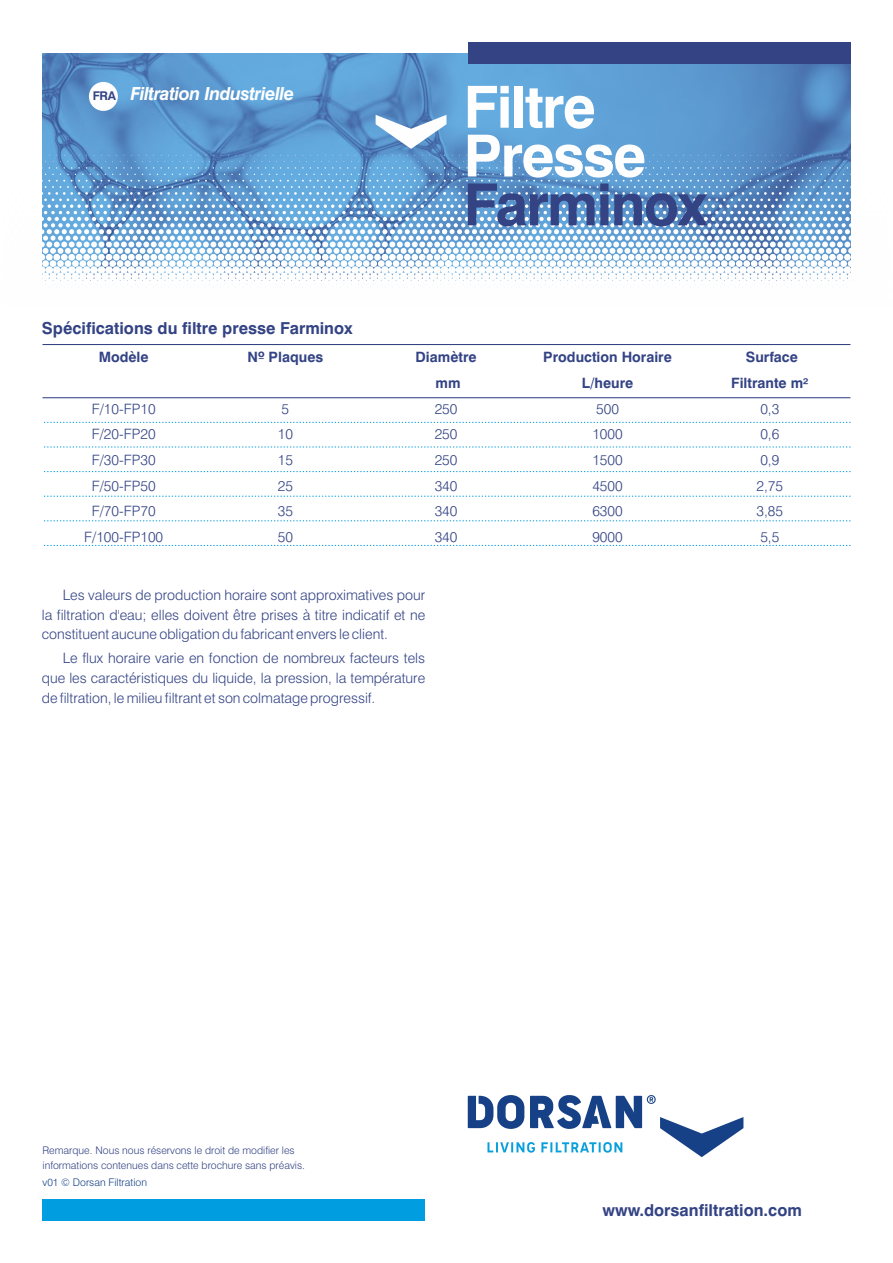
<style>
.page{position:relative;width:893px;height:1263px;background:#fff}
.page>*{position:absolute;margin:0;border:0;box-sizing:border-box;transform-origin:0 0}
.t1{font:700 58.2px/48.8px "Swiss 721 BT";letter-spacing:-.03em;color:#fefefe}
.t2{font:700 58.2px "Swiss 721 BT";letter-spacing:-.03em;color:#334384}
.t3{font:italic 700 18px "Swiss 721 BT";letter-spacing:-.03em;color:#fefefe}
.t4{font:700 16.5px "Swiss 721 BT";color:#334384}
.t5{font:300 14.25px/19.6px "Swiss 721 BT";color:#334384;text-align:justify}
.t6{font:700 14.25px "Swiss 721 BT";color:#334384}
.t7{font:300 10.5px/14.4px "Swiss 721 BT";color:#334384}
.t8{font:300 10.5px "Swiss 721 BT";color:#164187}
.s1{font-style:normal;font-size:12px;color:#334384}
</style>
<div class="page">
<svg style="left:43px;top:53px;width:807px;height:102px;background:#5a97ce"></svg>
<svg style="left:453px;top:155px;width:398px;height:130px"></svg>
<svg style="left:42px;top:155px;width:411px;height:133px"></svg>
<div style="left:468px;top:43px;width:382px;height:21px;background:#334384"></div>
<svg style="left:44px;top:471px;width:806px;height:1px"></svg>
<svg style="left:44px;top:447px;width:806px;height:1px"></svg>
<svg style="left:44px;top:422px;width:806px;height:1px"></svg>
<hr style="left:43px;top:397px;width:807px;height:1px;background:#334384">
<hr style="left:43px;top:344px;width:807px;height:1px;background:#334384">
<div style="left:43px;top:1199px;width:382px;height:21px;background:#009ee0"></div>
<svg style="left:44px;top:496px;width:806px;height:1px"></svg>
<svg style="left:44px;top:520px;width:806px;height:1px"></svg>
<svg style="left:44px;top:545px;width:806px;height:1px"></svg>
<div style="left:89px;top:82px;width:29px;height:29px;background:#fefefe;border-radius:50%"></div>
<svg style="left:468px;top:1095px;width:275px;height:62px"></svg>
<svg style="left:376px;top:115px;width:70px;height:34px"></svg>
<p class="t3" style="left:93px;top:86px;width:203px"><span class="s1">FRA</span> Filtration Industrielle</p>
<h1 class="t1" style="left:463px;top:88px;width:184px">Filtre<br>Presse</h1>
<h1 class="t2" style="left:463px;top:181px;width:245px">Farminox</h1>
<p class="t4" style="left:42px;top:321px;width:312px">Spécifications du filtre presse Farminox</p>
<p class="t6" style="left:99px;top:352px;width:52px">Modèle</p>
<p class="t6" style="left:248px;top:352px;width:77px">Nº Plaques</p>
<p class="t6" style="left:416px;top:352px;width:62px">Diamètre</p>
<p class="t6" style="left:543px;top:352px;width:130px">Production Horaire</p>
<p class="t6" style="left:746px;top:352px;width:54px">Surface</p>
<p class="t6" style="left:436px;top:377px;width:26px">mm</p>
<p class="t6" style="left:582px;top:377px;width:53px">L/heure</p>
<p class="t6" style="left:731px;top:377px;width:79px">Filtrante m²</p>
<p class="t5" style="left:92px;top:400px;width:65px">F/10-FP10</p>
<p class="t5" style="left:282px;top:400px;width:9px">5</p>
<p class="t5" style="left:435px;top:400px;width:24px">250</p>
<p class="t5" style="left:596px;top:400px;width:24px">500</p>
<p class="t5" style="left:760px;top:400px;width:20px">0,3</p>
<p class="t5" style="left:92px;top:426px;width:65px">F/20-FP20</p>
<p class="t5" style="left:278px;top:426px;width:17px">10</p>
<p class="t5" style="left:435px;top:426px;width:24px">250</p>
<p class="t5" style="left:592px;top:426px;width:32px">1000</p>
<p class="t5" style="left:760px;top:426px;width:20px">0,6</p>
<p class="t5" style="left:92px;top:451px;width:65px">F/30-FP30</p>
<p class="t5" style="left:278px;top:451px;width:17px">15</p>
<p class="t5" style="left:435px;top:451px;width:24px">250</p>
<p class="t5" style="left:592px;top:451px;width:32px">1500</p>
<p class="t5" style="left:760px;top:451px;width:20px">0,9</p>
<p class="t5" style="left:92px;top:477px;width:65px">F/50-FP50</p>
<p class="t5" style="left:278px;top:477px;width:17px">25</p>
<p class="t5" style="left:435px;top:477px;width:24px">340</p>
<p class="t5" style="left:592px;top:477px;width:32px">4500</p>
<p class="t5" style="left:757px;top:477px;width:28px">2,75</p>
<p class="t5" style="left:92px;top:503px;width:65px">F/70-FP70</p>
<p class="t5" style="left:278px;top:503px;width:17px">35</p>
<p class="t5" style="left:435px;top:503px;width:24px">340</p>
<p class="t5" style="left:592px;top:503px;width:32px">6300</p>
<p class="t5" style="left:757px;top:503px;width:28px">3,85</p>
<p class="t5" style="left:84px;top:528px;width:81px">F/100-FP100</p>
<p class="t5" style="left:278px;top:528px;width:17px">50</p>
<p class="t5" style="left:435px;top:528px;width:24px">340</p>
<p class="t5" style="left:592px;top:528px;width:32px">9000</p>
<p class="t5" style="left:760px;top:528px;width:20px">5,5</p>
<p class="t5" style="left:42px;top:587px;width:385px;text-indent:21px">Les valeurs de production horaire sont approximatives pour la filtration d'eau; elles doivent être prises à titre indicatif et ne constituent aucune obligation du fabricant envers le client.</p>
<p class="t5" style="left:42px;top:650px;width:385px;text-indent:21px">Le flux horaire varie en fonction de nombreux facteurs tels que les caractéristiques du liquide, la pression, la température de filtration, le milieu filtrant et son colmatage progressif.</p>
<p class="t7" style="left:43px;top:1144px;width:264px">Remarque. Nous nous réservons le droit de modifier les informations contenues dans cette brochure sans préavis.</p>
<p class="t8" style="left:42px;top:1178px;width:106px">v01 © Dorsan Filtration</p>
<p class="t4" style="left:603px;top:1203px;width:201px">www.dorsanfiltration.com</p>
</div>
